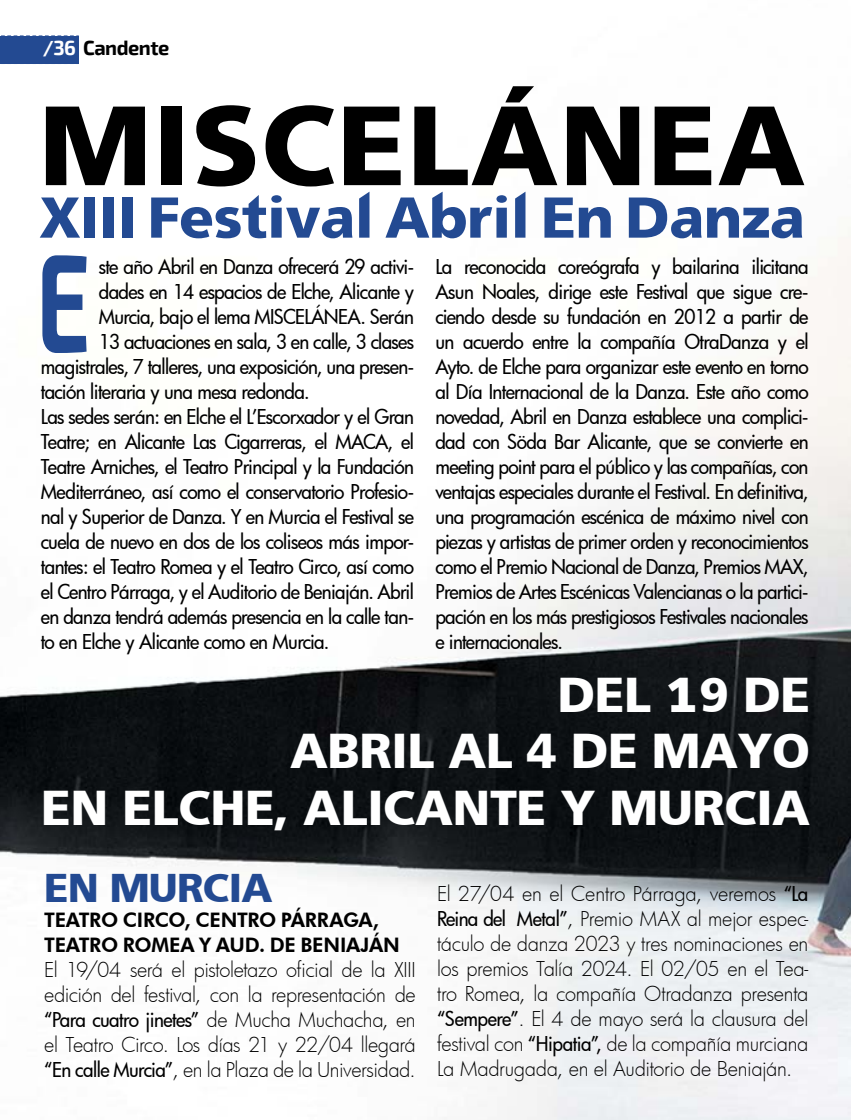
<style>
.page{position:relative;width:851px;height:1120px;background:#fff}
.page>*{position:absolute;margin:0;border:0;box-sizing:border-box;transform-origin:0 0}
.t1{font:700 140.25px "Exo 2";color:#234a92;scale:.67 1}
.t2{font:900 112.5px "Freeway";letter-spacing:.01em;color:#000}
.t3{font:900 57.5px "Freeway";letter-spacing:-.01em;color:#234a92}
.t4{font:900 48.75px/56.5px "Freeway";letter-spacing:-.01em;color:#fff;text-align:right}
.t5{font:900 40px "Freeway";letter-spacing:-.02em;color:#234a92}
.t6{font:500 20px/25px "Futura";letter-spacing:-.035em;color:#000;text-align:justify;scale:.95 1}
.t7{font:300 20px/25px "Futura";letter-spacing:-.02em;color:#000;text-align:justify}
.t8{font:800 20px/25px "Futura BT";letter-spacing:-.015em;color:#000}
.t9{font:700 20px "Exo 2";letter-spacing:-.025em;color:#000}
.s1{color:#fff}
.s2{font-weight:500}
</style>
<div class="page">
<img style="left:0;top:227px;width:850px;height:893px">
<div style="left:0;top:35px;width:79px;height:29px;background:#234a92"></div>
<p class="t9" style="left:43px;top:36px;width:128px"><span class="s1">/36</span> Candente</p>
<h2 class="t2" style="left:39px;top:78px;width:767px">MISCELÁNEA</h2>
<h3 class="t3" style="left:39px;top:183px;width:767px">XIII Festival Abril En Danza</h3>
<p class="t6" style="left:99px;top:253px;width:333px">ste año Abril en Danza ofrecerá 29 activi-</p>
<p class="t6" style="left:99px;top:278px;width:333px">dades en 14 espacios de Elche, Alicante y</p>
<p class="t6" style="left:99px;top:303px;width:333px">Murcia, bajo el lema MISCELÁNEA. Serán</p>
<p class="t6" style="left:99px;top:328px;width:333px">13 actuaciones en sala, 3 en calle, 3 clases</p>
<p class="t6" style="left:41px;top:353px;width:394px">magistrales, 7 talleres, una exposición, una presen-</p>
<p class="t6" style="left:41px;top:378px;width:284px">tación literaria y una mesa redonda.</p>
<p class="t6" style="left:41px;top:403px;width:394px">Las sedes serán: en Elche el L’Escorxador y el Gran</p>
<p class="t6" style="left:41px;top:428px;width:394px">Teatre; en Alicante Las Cigarreras, el MACA, el</p>
<p class="t6" style="left:41px;top:453px;width:394px">Teatre Arniches, el Teatro Principal y la Fundación</p>
<p class="t6" style="left:41px;top:478px;width:394px">Mediterráneo, así como el conservatorio Profesio-</p>
<p class="t6" style="left:41px;top:503px;width:394px">nal y Superior de Danza. Y en Murcia el Festival se</p>
<p class="t6" style="left:41px;top:528px;width:394px">cuela de nuevo en dos de los coliseos más impor-</p>
<p class="t6" style="left:41px;top:553px;width:394px">tantes: el Teatro Romea y el Teatro Circo, así como</p>
<p class="t6" style="left:41px;top:578px;width:394px">el Centro Párraga, y el Auditorio de Beniaján. Abril</p>
<p class="t6" style="left:41px;top:603px;width:394px">en danza tendrá además presencia en la calle tan-</p>
<p class="t6" style="left:41px;top:628px;width:305px">to en Elche y Alicante como en Murcia.</p>
<h1 class="t1" style="left:36px;top:219px;width:82px">E</h1>
<p class="t6" style="left:435px;top:253px;width:394px">La reconocida coreógrafa y bailarina ilicitana Asun Noales, dirige este Festival que sigue cre&shy;ciendo desde su fundación en 2012 a partir de un acuerdo entre la compañía OtraDanza y el Ayto. de Elche para organizar este evento en torno al Día Internacional de la Danza. Este año como novedad, Abril en Danza establece una complici&shy;dad con Söda Bar Alicante, que se convierte en meeting point para el público y las compañías, con ventajas especiales durante el Festival. En definitiva, una programación escénica de máximo nivel con piezas y artistas de primer orden y reconocimientos como el Premio Nacional de Danza, Premios MAX, Premios de Artes Escénicas Valencianas o la partici&shy;pación en los más prestigiosos Festivales nacionales e internacionales.</p>
<h3 class="t4" style="left:41px;top:665px;width:770px">DEL 19 DE<br>ABRIL AL 4 DE MAYO<br>EN ELCHE, ALICANTE Y MURCIA</h3>
<h3 class="t5" style="left:44px;top:863px;width:230px">EN MURCIA</h3>
<p class="t8" style="left:44px;top:907px;width:357px">TEATRO CIRCO, CENTRO PÁRRAGA,<br>TEATRO ROMEA Y AUD. DE BENIAJÁN</p>
<p class="t7" style="left:44px;top:956px;width:373px">El 19/04 será el pistoletazo oficial de la XIII edición del festival, con la representación de <span class="s2">“Para cuatro jinetes”</span> de Mucha Muchacha, en el Teatro Circo. Los días 21 y 22/04 llegará <span class="s2">“En calle Murcia”</span>, en la Plaza de la Universidad.</p>
<p class="t7" style="left:437px;top:881px;width:373px">El 27/04 en el Centro Párraga, veremos <span class="s2">“La Reina del Metal”</span>, Premio MAX al mejor espec&shy;táculo de danza 2023 y tres nominaciones en los premios Talía 2024. El 02/05 en el Tea&shy;tro Romea, la compañía Otradanza presenta <span class="s2">“Sempere”</span>. El 4 de mayo será la clausura del festival con <span class="s2">“Hipatia”,</span> de la compañía murciana La Madrugada, en el Auditorio de Beniaján.</p>
</div>
